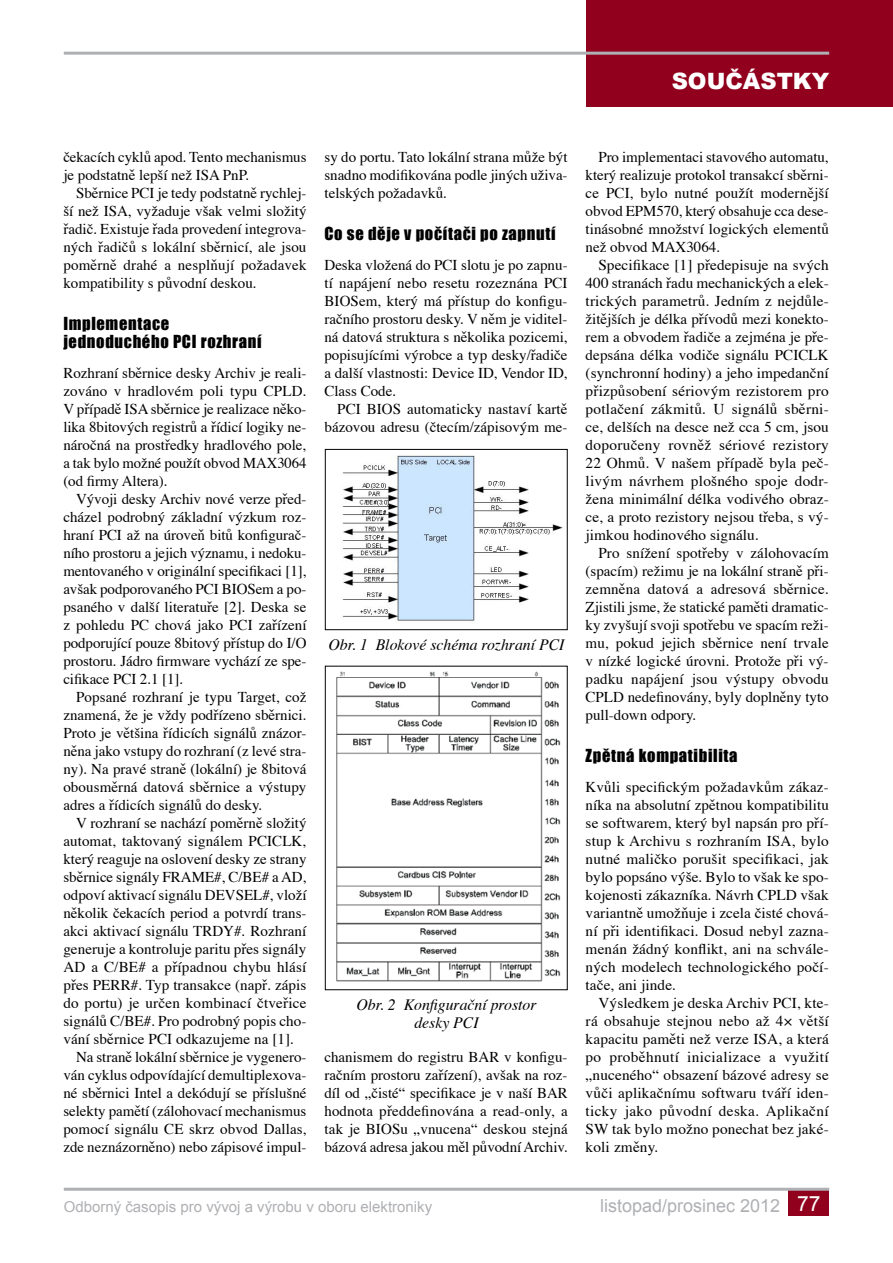
<style>
.page{position:relative;width:893px;height:1263px;background:#fff}
.page>*{position:absolute;margin:0;border:0;box-sizing:border-box;transform-origin:0 0}
.t1{font:900 22.5px "Arial";color:#fff}
.t2{font:18px "Arial";color:#aeb0b3}
.t3{font:16.5px/18px "Impact";letter-spacing:.04em;color:#000}
.t4{font:italic 15.75px/17.4px "Times CE";color:#000;text-align:center}
.t5{font:15px/18px "Times CE";color:#000;text-align:justify}
.t6{font:15px "Arial";color:#aeb0b3}
.s1{font-size:21px;color:#fff}
</style>
<div class="page">
<div style="left:586px;top:0;width:307px;height:106px;background:#91001c"></div>
<hr style="left:64px;top:52px;width:765px;height:3px;background:#aeb0b3">
<div style="left:788px;top:1189px;width:41px;height:27px;background:#91001c"></div>
<hr style="left:64px;top:1188px;width:765px;height:3px;background:#aeb0b3">
<img style="left:342px;top:455px;width:221px;height:166px">
<div style="left:325px;top:449px;width:243px;height:181px;border:1px solid #000"></div>
<img style="left:336px;top:671px;width:225px;height:311px">
<div style="left:325px;top:666px;width:243px;height:324px;border:1px solid #000"></div>
<h1 class="t1" style="left:672px;top:64px;width:159px">SOUČÁSTKY</h1>
<p class="t5" style="left:63px;top:148px;width:245px">čekacích cyklů apod. Tento mechanismus je podstatně lepší než ISA PnP.</p>
<p class="t5" style="left:63px;top:184px;width:245px;text-indent:13px">Sběrnice PCI je tedy podstatně rychlej&shy;ší než ISA, vyžaduje však velmi složitý řadič. Existuje řada provedení integrova&shy;ných řadičů s lokální sběrnicí, ale jsou poměrně drahé a nesplňují požadavek kompatibility s původní deskou.</p>
<p class="t3" style="left:63px;top:314px;width:200px">Implementace jednoduchého PCI rozhraní</p>
<p class="t5" style="left:63px;top:364px;width:245px">Rozhraní sběrnice desky Archiv je reali&shy;zováno v hradlovém poli typu CPLD.<br>V případě ISA sběrnice je realizace něko&shy;lika 8bitových registrů a řídicí logiky ne&shy;náročná na prostředky hradlového pole, a tak bylo možné použít obvod MAX3064 (od firmy Altera).</p>
<p class="t5" style="left:63px;top:490px;width:245px;text-indent:13px">Vývoji desky Archiv nové verze před&shy;cházel podrobný základní výzkum roz&shy;hraní PCI až na úroveň bitů konfigurač&shy;ního prostoru a jejich významu, i nedoku&shy;mentovaného v originální specifikaci [1], avšak podporovaného PCI BIOSem a po&shy;psaného v další literatuře [2]. Deska se z pohledu PC chová jako PCI zařízení podporující pouze 8bitový přístup do I/O prostoru. Jádro firmware vychází ze spe&shy;cifikace PCI 2.1 [1].</p>
<p class="t5" style="left:63px;top:688px;width:245px;text-indent:13px">Popsané rozhraní je typu Target, což znamená, že je vždy podřízeno sběrnici.<br>Proto je většina řídicích signálů znázor&shy;něna jako vstupy do rozhraní (z levé stra&shy;ny). Na pravé straně (lokální) je 8bitová obousměrná datová sběrnice a výstupy adres a řídicích signálů do desky.</p>
<p class="t5" style="left:76px;top:814px;width:232px">V rozhraní se nachází poměrně složitý</p>
<p class="t5" style="left:63px;top:832px;width:244px">automat, taktovaný signálem PCICLK,</p>
<p class="t5" style="left:63px;top:850px;width:245px">který reaguje na oslovení desky ze strany</p>
<p class="t5" style="left:63px;top:868px;width:245px">sběrnice signály FRAME#, C/BE# a AD,</p>
<p class="t5" style="left:63px;top:886px;width:245px">odpoví aktivací signálu DEVSEL#, vloží</p>
<p class="t5" style="left:63px;top:904px;width:245px">několik čekacích period a potvrdí trans-</p>
<p class="t5" style="left:63px;top:922px;width:245px">akci aktivací signálu TRDY#. Rozhraní</p>
<p class="t5" style="left:63px;top:940px;width:245px">generuje a kontroluje paritu přes signály</p>
<p class="t5" style="left:63px;top:958px;width:245px">AD a C/BE# a případnou chybu hlásí</p>
<p class="t5" style="left:63px;top:976px;width:245px">přes PERR#. Typ transakce (např. zápis</p>
<p class="t5" style="left:63px;top:994px;width:245px">do portu) je určen kombinací čtveřice</p>
<p class="t5" style="left:63px;top:1012px;width:245px">signálů C/BE#. Pro podrobný popis cho-</p>
<p class="t5" style="left:63px;top:1030px;width:232px">vání sběrnice PCI odkazujeme na [1].</p>
<p class="t5" style="left:76px;top:1048px;width:232px">Na straně lokální sběrnice je vygenero-</p>
<p class="t5" style="left:63px;top:1066px;width:245px">ván cyklus odpovídající demultiplexova-</p>
<p class="t5" style="left:63px;top:1084px;width:245px">né sběrnici Intel a dekódují se příslušné</p>
<p class="t5" style="left:63px;top:1102px;width:245px">selekty pamětí (zálohovací mechanismus</p>
<p class="t5" style="left:63px;top:1120px;width:245px">pomocí signálu CE skrz obvod Dallas,</p>
<p class="t5" style="left:63px;top:1138px;width:245px">zde neznázorněno) nebo zápisové impul-</p>
<p class="t5" style="left:324px;top:148px;width:245px">sy do portu. Tato lokální strana může být snadno modifikována podle jiných uživa&shy;telských požadavků.</p>
<p class="t3" style="left:324px;top:224px;width:233px">Co se děje v počítači po zapnutí</p>
<p class="t5" style="left:324px;top:256px;width:245px">Deska vložená do PCI slotu je po zapnu&shy;tí napájení nebo resetu rozeznána PCI BIOSem, který má přístup do konfigu&shy;račního prostoru desky. V něm je viditel&shy;ná datová struktura s několika pozicemi, popisujícími výrobce a typ desky/řadiče a další vlastnosti: Device ID, Vendor ID, Class Code.</p>
<p class="t5" style="left:324px;top:400px;width:245px;text-align:right">PCI BIOS automaticky nastaví kartě bázovou adresu (čtecím/zápisovým me-</p>
<p class="t4" style="left:328px;top:637px;width:238px">Obr. 1 Blokové schéma rozhraní PCI</p>
<p class="t4" style="left:356px;top:997px;width:182px">Obr. 2 Konfigurační prostor desky PCI</p>
<p class="t5" style="left:324px;top:1048px;width:245px">chanismem do registru BAR v konfigu&shy;račním prostoru zařízení), avšak na roz&shy;díl od „čisté“ specifikace je v naší BAR hodnota předdefinována a read-only, a tak je BIOSu „vnucena“ deskou stejná bázová adresa jakou měl původní Archiv.</p>
<p class="t6" style="left:64px;top:1197px;width:370px">Odborný časopis pro vývoj a výrobu v oboru elektroniky</p>
<p class="t5" style="left:586px;top:148px;width:245px;text-indent:13px">Pro implementaci stavového automatu, který realizuje protokol transakcí sběrni&shy;ce PCI, bylo nutné použít modernější obvod EPM570, který obsahuje cca dese&shy;tinásobné množství logických elementů než obvod MAX3064.</p>
<p class="t5" style="left:586px;top:256px;width:245px;text-indent:13px">Specifikace [1] předepisuje na svých 400 stranách řadu mechanických a elek&shy;trických parametrů. Jedním z nejdůle&shy;žitějších je délka přívodů mezi konekto&shy;rem a obvodem řadiče a zejména je pře&shy;depsána délka vodiče signálu PCICLK (synchronní hodiny) a jeho impedanční přizpůsobení sériovým rezistorem pro potlačení zákmitů. U signálů sběrni&shy;ce, delších na desce než cca 5 cm, jsou doporučeny rovněž sériové rezistory 22 Ohmů. V našem případě byla peč&shy;livým návrhem plošného spoje dodr&shy;žena minimální délka vodivého obraz&shy;ce, a proto rezistory nejsou třeba, s vý&shy;jimkou hodinového signálu.</p>
<p class="t5" style="left:586px;top:544px;width:245px;text-indent:13px">Pro snížení spotřeby v zálohovacím (spacím) režimu je na lokální straně při&shy;zemněna datová a adresová sběrnice.<br>Zjistili jsme, že statické paměti dramatic&shy;ky zvyšují svoji spotřebu ve spacím reži&shy;mu, pokud jejich sběrnice není trvale v nízké logické úrovni. Protože při vý&shy;padku napájení jsou výstupy obvodu CPLD nedefinovány, byly doplněny tyto pull-down odpory.</p>
<p class="t3" style="left:586px;top:746px;width:153px">Zpětná kompatibilita</p>
<p class="t5" style="left:586px;top:778px;width:245px">Kvůli specifickým požadavkům zákaz&shy;níka na absolutní zpětnou kompatibilitu se softwarem, který byl napsán pro pří&shy;stup k Archivu s rozhraním ISA, bylo nutné maličko porušit specifikaci, jak bylo popsáno výše. Bylo to však ke spo&shy;kojenosti zákazníka. Návrh CPLD však variantně umožňuje i zcela čisté chová&shy;ní při identifikaci. Dosud nebyl zazna&shy;menán žádný konflikt, ani na schvále&shy;ných modelech technologického počí&shy;tače, ani jinde.</p>
<p class="t5" style="left:586px;top:994px;width:245px;text-indent:13px">Výsledkem je deska Archiv PCI, kte&shy;rá obsahuje stejnou nebo až 4× větší kapacitu paměti než verze ISA, a která po proběhnutí inicializace a využití „nuceného“ obsazení bázové adresy se vůči aplikačnímu softwaru tváří iden&shy;ticky jako původní deska. Aplikační SW tak bylo možno ponechat bez jaké&shy;koli změny.</p>
<p class="t2" style="left:600px;top:1194px;width:222px">listopad/prosinec 2012 <span class="s1">77</span></p>
</div>
